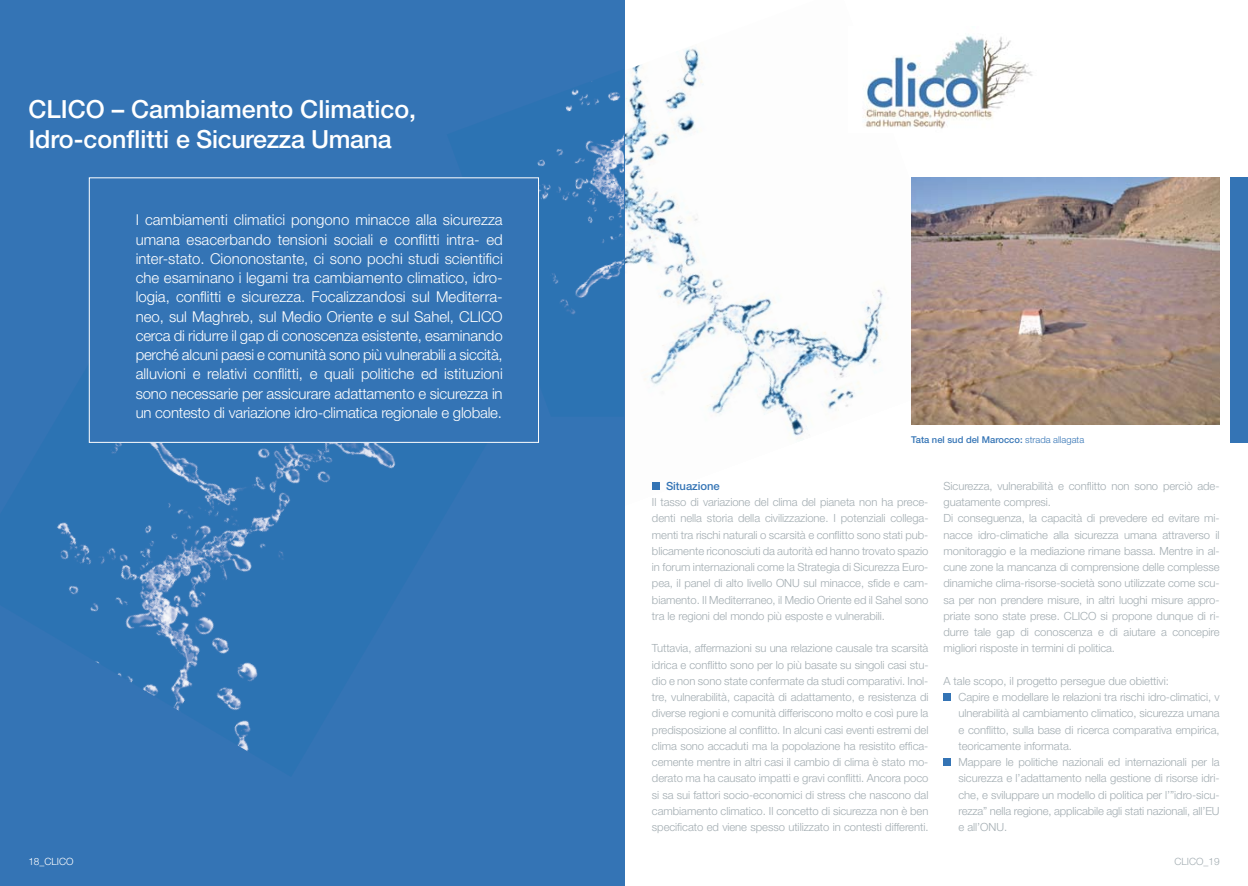
<style>
.page{position:relative;width:1248px;height:886px;background:#fff}
.page>*{position:absolute;margin:0;border:0;box-sizing:border-box;transform-origin:0 0}
.t1{font:500 25px/30px "Helvetica Neue";color:#fff}
.t2{font:300 15px/19.2px "Helvetica Neue";letter-spacing:-.015em;color:#fff;text-align:justify}
.t3{font:300 11.25px/16.2px "Helvetica Neue";letter-spacing:-.005em;color:#a3adb2;text-align:justify}
.t4{font:500 11.25px "Helvetica Neue";letter-spacing:-.005em;color:#3474b5}
.t5{font:300 10px "Helvetica Neue";color:#fff}
.t6{font:300 10px "Helvetica Neue";color:#a3adb2}
.t7{font:500 9.38px "Helvetica Neue";color:#3474b5}
.s1{font-weight:300}
</style>
<div class="page">
<img style="left:624px;top:0;width:262px;height:518px">
<div style="left:0;top:0;width:624px;height:886px;background:#3474b5"></div>
<img style="left:537px;top:81px;width:87px;height:233px">
<img style="left:57px;top:220px;width:338px;height:531px">
<img style="left:911px;top:177px;width:308px;height:248px">
<div style="left:652px;top:482px;width:8px;height:8px;background:#3474b5"></div>
<div style="left:943px;top:693px;width:8px;height:8px;background:#3474b5"></div>
<div style="left:943px;top:758px;width:8px;height:8px;background:#3474b5"></div>
<div style="left:89px;top:178px;width:449px;height:264px;background:#3474b5"></div>
<div style="left:89px;top:177px;width:450px;height:266px;border:1px solid #fff"></div>
<img style="left:848px;top:27px;width:185px;height:106px">
<div style="left:1230px;top:177px;width:17px;height:266px;background:#3474b5"></div>
<h1 class="t1" style="left:28px;top:94px;width:389px">CLICO – Cambiamento Climatico,<br>Idro-conflitti e Sicurezza Umana</h1>
<p class="t2" style="left:136px;top:210px;width:368px">I cambiamenti climatici pongono minacce alla sicurezza umana esacerbando tensioni sociali e conflitti intra- ed inter-stato. Ciononostante, ci sono pochi studi scientifici che esaminano i legami tra cambiamento climatico, idro&shy;logia, conflitti e sicurezza. Focalizzandosi sul Mediterra&shy;neo, sul Maghreb, sul Medio Oriente e sul Sahel, CLICO cerca di ridurre il gap di conoscenza esistente, esaminando perché alcuni paesi e comunità sono più vulnerabili a siccità, alluvioni e relativi conflitti, e quali politiche ed istituzioni sono necessarie per assicurare adattamento e sicurezza in un contesto di variazione idro-climatica regionale e globale.</p>
<p class="t7" style="left:911px;top:434px;width:174px">Tata nel sud del Marocco: <span class="s1">strada allagata</span></p>
<p class="t4" style="left:666px;top:479px;width:55px">Situazione</p>
<p class="t3" style="left:652px;top:494px;width:278px">Il tasso di variazione del clima del pianeta non ha prece&shy;denti nella storia della civilizzazione. I potenziali collega&shy;menti tra rischi naturali o scarsità e conflitto sono stati pub&shy;blicamente riconosciuti da autorità ed hanno trovato spazio in forum internazionali come la Strategia di Sicurezza Euro&shy;pea, il panel di alto livello ONU sul minacce, sfide e cam&shy;biamento. Il Mediterraneo, il Medio Oriente ed il Sahel sono tra le regioni del mondo più esposte e vulnerabili.</p>
<p class="t3" style="left:652px;top:640px;width:278px">Tuttavia, affermazioni su una relazione causale tra scarsità idrica e conflitto sono per lo più basate su singoli casi stu&shy;dio e non sono state confermate da studi comparativi. Inol&shy;tre, vulnerabilità, capacità di adattamento, e resistenza di diverse regioni e comunità differiscono molto e così pure la predisposizione al conflitto. In alcuni casi eventi estremi del clima sono accaduti ma la popolazione ha resistito effica&shy;cemente mentre in altri casi il cambio di clima è stato mo&shy;derato ma ha causato impatti e gravi conflitti. Ancora poco si sa sui fattori socio-economici di stress che nascono dal cambiamento climatico. Il concetto di sicurezza non è ben specificato ed viene spesso utilizzato in contesti differenti.</p>
<p class="t3" style="left:943px;top:477px;width:277px;text-align:left">Sicurezza, vulnerabilità e conflitto non sono perciò ade&shy;guatamente compresi.<br>Di conseguenza, la capacità di prevedere ed evitare mi&shy;nacce idro-climatiche alla sicurezza umana attraverso il monitoraggio e la mediazione rimane bassa. Mentre in al&shy;cune zone la mancanza di comprensione delle complesse dinamiche clima-risorse-società sono utilizzate come scu&shy;sa per non prendere misure, in altri luoghi misure appro&shy;priate sono state prese. CLICO si propone dunque di ri&shy;durre tale gap di conoscenza e di aiutare a concepire migliori risposte in termini di politica.</p>
<p class="t3" style="left:958px;top:672px;width:262px;text-align:left;text-indent:-15px">A tale scopo, il progetto persegue due obiettivi:<br>Capire e modellare le relazioni tra rischi idro-climatici, v ulnerabilità al cambiamento climatico, sicurezza umana e conflitto, sulla base di ricerca comparativa empirica, teoricamente informata.<br>Mappare le politiche nazionali ed internazionali per la sicurezza e l’adattamento nella gestione di risorse idri&shy;che, e sviluppare un modello di politica per l’”idro-sicu&shy;rezza” nella regione, applicabile agli stati nazionali, all’EU e all’ONU.</p>
<p class="t5" style="left:28px;top:856px;width:47px">18_CLICO</p>
<p class="t6" style="left:1174px;top:856px;width:47px">CLICO_19</p>
</div>
